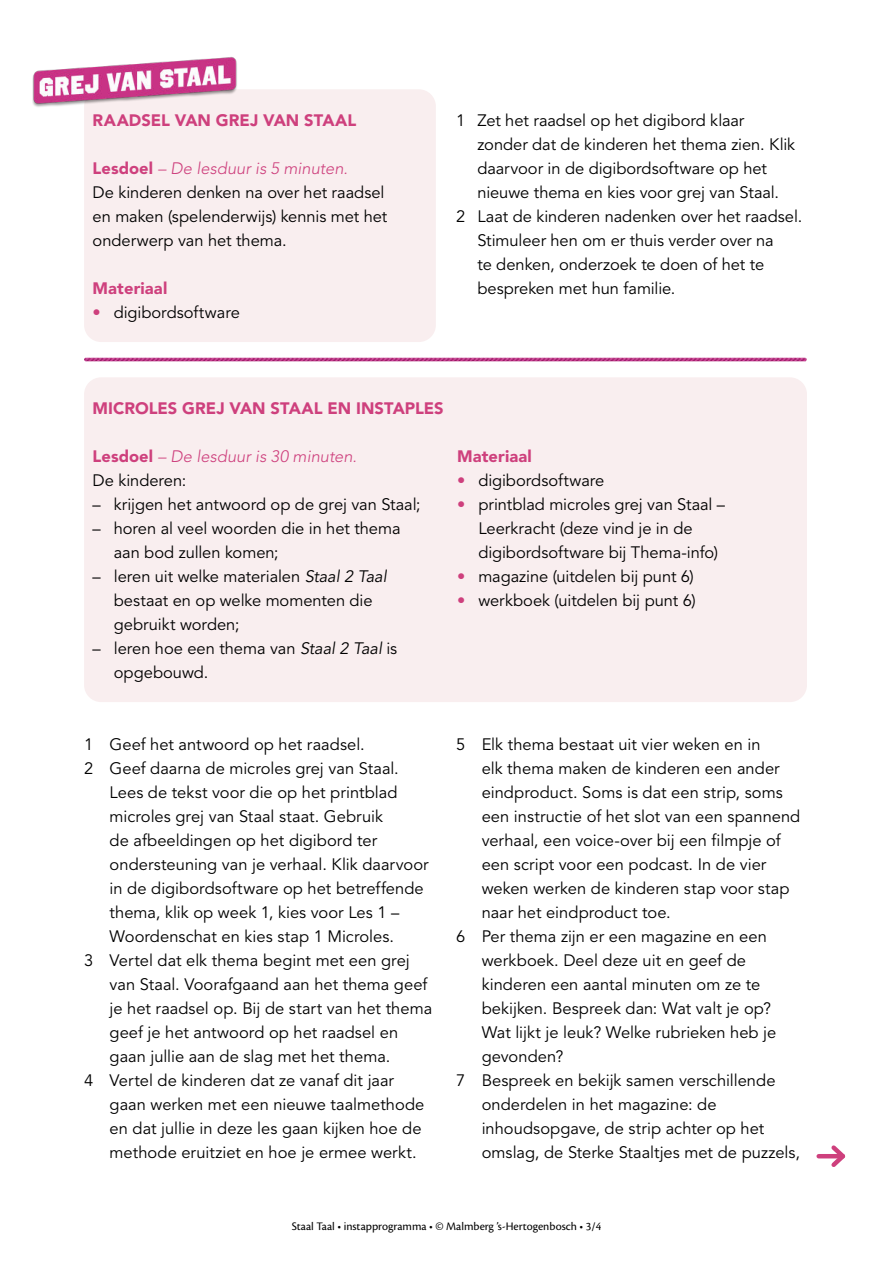
<style>
.page{position:relative;width:893px;height:1263px;background:#fff}
.page>*{position:absolute;margin:0;border:0;box-sizing:border-box;transform-origin:0 0}
.t1{font:16.5px/24px "Avenir LT Std";color:#000}
.t2{font:900 16.5px "Avenir LT Std";color:#ce407d}
.t3{font:italic 300 16.5px/24px "Avenir LT Std";letter-spacing:.005em;color:#ce407d}
.t4{font:12px "Cronos Pro";color:#000}
.s1{font-weight:900;color:#ce407d}
.s2{font-weight:300;font-style:italic;color:#ce407d}
.s3{color:#ce407d}
.s4{font-weight:900;font-style:normal}
.s5{font-weight:400;font-style:normal;color:#000}
.s6{font-style:italic}
</style>
<div class="page">
<div style="left:84px;top:89px;width:352px;height:253px;background:#f9eeef;border-radius:17px"></div>
<div style="left:84px;top:377px;width:723px;height:325px;background:#f9eeef;border-radius:17px"></div>
<div style="left:32px;top:58px;width:206px;height:50px;background:#000;opacity:.4"></div>
<img style="left:32px;top:57px;width:205px;height:48px">
<hr style="left:819px;top:1154px;width:24px;height:4px;background:#ce407d">
<svg style="left:827px;top:1145px;width:19px;height:22px"></svg>
<img style="left:84px;top:358px;width:723px;height:3px;border-radius:2px">
<p class="t2" style="left:93px;top:111px;width:265px">RAADSEL VAN GREJ VAN STAAL</p>
<p class="t1" style="left:93px;top:158px;width:296px"><span class="s1">Lesdoel</span> <span class="s2">– De lesduur is 5 minuten.<br></span>De kinderen denken na over het raadsel en maken (spelenderwijs) kennis met het onderwerp van het thema.</p>
<p class="t2" style="left:93px;top:279px;width:76px">Materiaal</p>
<p class="t1" style="left:93px;top:302px;width:149px"><span class="s3">•</span> digibordsoftware</p>
<p class="t1" style="left:456px;top:110px;width:290px">1 Zet het raadsel op het digibord klaar</p>
<p class="t1" style="left:477px;top:134px;width:319px">zonder dat de kinderen het thema zien. Klik</p>
<p class="t1" style="left:477px;top:158px;width:291px">daarvoor in de digibordsoftware op het</p>
<p class="t1" style="left:477px;top:182px;width:303px">nieuwe thema en kies voor grej van Staal.</p>
<p class="t1" style="left:456px;top:206px;width:348px">2 Laat de kinderen nadenken over het raadsel.</p>
<p class="t1" style="left:477px;top:230px;width:298px">Stimuleer hen om er thuis verder over na</p>
<p class="t1" style="left:477px;top:254px;width:288px">te denken, onderzoek te doen of het te</p>
<p class="t1" style="left:477px;top:278px;width:200px">bespreken met hun familie.</p>
<p class="t2" style="left:93px;top:399px;width:353px">MICROLES GREJ VAN STAAL EN INSTAPLES</p>
<p class="t3" style="left:93px;top:444px;width:266px"><span class="s4">Lesdoel</span> – De lesduur is 30 minuten.<br><span class="s5">De kinderen:</span></p>
<p class="t1" style="left:93px;top:494px;width:329px">– krijgen het antwoord op de grej van Staal;</p>
<p class="t1" style="left:114px;top:518px;width:288px;text-indent:-21px">– horen al veel woorden die in het thema aan bod zullen komen;</p>
<p class="t1" style="left:114px;top:566px;width:274px;text-indent:-21px">– leren uit welke materialen <span class="s6">Staal 2 Taal </span>bestaat en op welke momenten die gebruikt worden;</p>
<p class="t1" style="left:114px;top:638px;width:285px;text-indent:-21px">– leren hoe een thema van <span class="s6">Staal 2 Taal</span> is opgebouwd.</p>
<p class="t2" style="left:457px;top:447px;width:76px">Materiaal</p>
<p class="t1" style="left:457px;top:470px;width:149px"><span class="s3">•</span> digibordsoftware</p>
<p class="t1" style="left:478px;top:494px;width:248px;text-indent:-21px"><span class="s3">•</span> printblad microles grej van Staal –<br>Leerkracht (deze vind je in de digibordsoftware bij Thema-info)</p>
<p class="t1" style="left:457px;top:566px;width:238px"><span class="s3">•</span> magazine (uitdelen bij punt 6)</p>
<p class="t1" style="left:457px;top:590px;width:240px"><span class="s3">•</span> werkboek (uitdelen bij punt 6)</p>
<p class="t1" style="left:84px;top:734px;width:282px">1 Geef het antwoord op het raadsel.</p>
<p class="t1" style="left:84px;top:758px;width:316px">2 Geef daarna de microles grej van Staal.</p>
<p class="t1" style="left:110px;top:782px;width:289px">Lees de tekst voor die op het printblad</p>
<p class="t1" style="left:110px;top:806px;width:275px">microles grej van Staal staat. Gebruik</p>
<p class="t1" style="left:110px;top:830px;width:269px">de afbeeldingen op het digibord ter</p>
<p class="t1" style="left:110px;top:854px;width:321px">ondersteuning van je verhaal. Klik daarvoor</p>
<p class="t1" style="left:110px;top:878px;width:316px">in de digibordsoftware op het betreffende</p>
<p class="t1" style="left:110px;top:902px;width:291px">thema, klik op week 1, kies voor Les 1 –</p>
<p class="t1" style="left:110px;top:926px;width:286px">Woordenschat en kies stap 1 Microles.</p>
<p class="t1" style="left:84px;top:950px;width:327px">3 Vertel dat elk thema begint met een grej</p>
<p class="t1" style="left:110px;top:974px;width:319px">van Staal. Voorafgaand aan het thema geef</p>
<p class="t1" style="left:110px;top:998px;width:324px">je het raadsel op. Bij de start van het thema</p>
<p class="t1" style="left:110px;top:1022px;width:290px">geef je het antwoord op het raadsel en</p>
<p class="t1" style="left:110px;top:1046px;width:282px">gaan jullie aan de slag met het thema.</p>
<p class="t1" style="left:84px;top:1070px;width:311px">4 Vertel de kinderen dat ze vanaf dit jaar</p>
<p class="t1" style="left:110px;top:1094px;width:316px">gaan werken met een nieuwe taalmethode</p>
<p class="t1" style="left:110px;top:1118px;width:313px">en dat jullie in deze les gaan kijken hoe de</p>
<p class="t1" style="left:110px;top:1142px;width:308px">methode eruitziet en hoe je ermee werkt.</p>
<p class="t1" style="left:456px;top:734px;width:306px">5 Elk thema bestaat uit vier weken en in</p>
<p class="t1" style="left:482px;top:758px;width:300px">elk thema maken de kinderen een ander</p>
<p class="t1" style="left:482px;top:782px;width:303px">eindproduct. Soms is dat een strip, soms</p>
<p class="t1" style="left:482px;top:806px;width:320px">een instructie of het slot van een spannend</p>
<p class="t1" style="left:482px;top:830px;width:301px">verhaal, een voice-over bij een filmpje of</p>
<p class="t1" style="left:482px;top:854px;width:286px">een script voor een podcast. In de vier</p>
<p class="t1" style="left:482px;top:878px;width:309px">weken werken de kinderen stap voor stap</p>
<p class="t1" style="left:482px;top:902px;width:191px">naar het eindproduct toe.</p>
<p class="t1" style="left:456px;top:926px;width:312px">6 Per thema zijn er een magazine en een</p>
<p class="t1" style="left:482px;top:950px;width:266px">werkboek. Deel deze uit en geef de</p>
<p class="t1" style="left:482px;top:974px;width:280px">kinderen een aantal minuten om ze te</p>
<p class="t1" style="left:482px;top:998px;width:291px">bekijken. Bespreek dan: Wat valt je op?</p>
<p class="t1" style="left:482px;top:1022px;width:296px">Wat lijkt je leuk? Welke rubrieken heb je</p>
<p class="t1" style="left:482px;top:1046px;width:83px">gevonden?</p>
<p class="t1" style="left:456px;top:1070px;width:321px">7 Bespreek en bekijk samen verschillende</p>
<p class="t1" style="left:482px;top:1094px;width:236px">onderdelen in het magazine: de</p>
<p class="t1" style="left:482px;top:1118px;width:284px">inhoudsopgave, de strip achter op het</p>
<p class="t1" style="left:482px;top:1142px;width:320px">omslag, de Sterke Staaltjes met de puzzels,</p>
<p class="t4" style="left:292px;top:1221px;width:311px">Staal Taal • instapprogramma • © Malmberg ’s-Hertogenbosch • 3/4</p>
</div>
